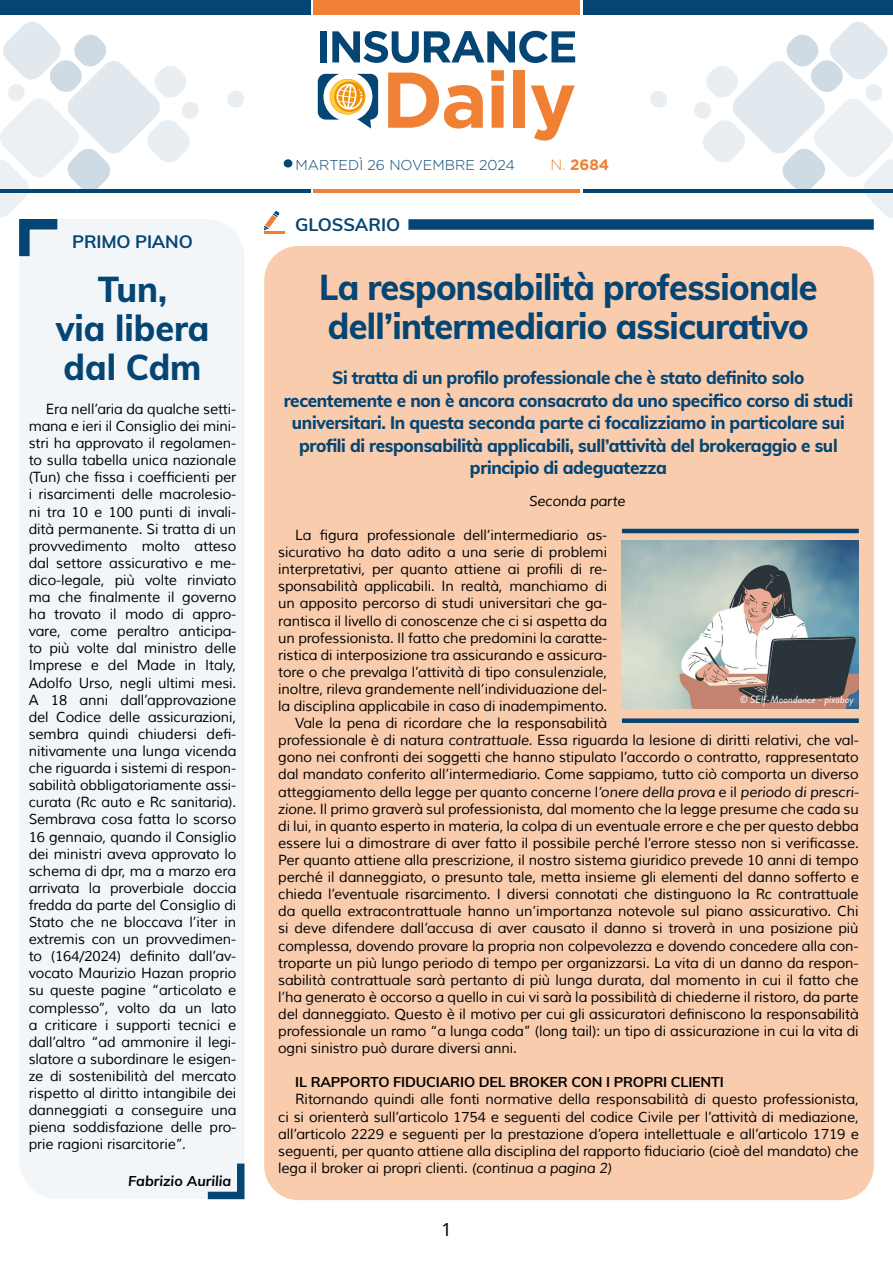
<style>
.page{position:relative;width:893px;height:1263px;background:#fff}
.page>*{position:absolute;margin:0;border:0;box-sizing:border-box;transform-origin:0 0}
.t1{font:800 36px/39px "Muli";letter-spacing:-.02em;color:#054573;scale:.95 1}
.t2{font:800 36px/39px "Muli";color:#054573;text-align:center;scale:.95 1}
.t3{font:800 18px/22.5px "Muli";letter-spacing:-.02em;color:#054573;text-align:center;scale:.95 1}
.t4{font:700 18px "Muli";letter-spacing:-.01em;color:#054573}
.t5{font:18px "Noto Sans";color:#000}
.t6{font:700 15px "Gotham";color:#f08033}
.t7{font:14.25px/17.1px "Muli";letter-spacing:-.01em;color:#000;text-align:justify}
.t8{font:700 14.25px "Muli";letter-spacing:-.01em;color:#000}
.t9{font:300 14.25px "Gotham";color:#054573}
.t10{font:italic 700 14.25px "Muli";color:#000}
.t11{font:italic 14.25px "Muli";letter-spacing:-.01em;color:#000}
.t12{font:italic 10.5px "Brandon Grotesque";color:#fff}
.s1{font-weight:300}
.s2{font-style:italic}
</style>
<div class="page">
<div style="left:0;top:0;width:310px;height:15px;background:#054573"></div>
<div style="left:313px;top:0;width:266px;height:15px;background:#f08033"></div>
<hr style="left:0;top:189px;width:310px;height:3px;background:#054573">
<hr style="left:313px;top:189px;width:266px;height:3px;background:#f08033">
<div style="left:284px;top:159px;width:8px;height:8px;background:#054573;border-radius:50%"></div>
<svg style="left:650px;top:91px;width:17px;height:17px"></svg>
<svg style="left:227px;top:91px;width:17px;height:17px"></svg>
<svg style="left:693px;top:22px;width:200px;height:196px"></svg>
<hr style="left:583px;top:189px;width:310px;height:3px;background:#054573">
<div style="left:583px;top:0;width:310px;height:15px;background:#054573"></div>
<svg style="left:318px;top:74px;width:60px;height:55px"></svg>
<svg style="left:388px;top:73px;width:95px;height:56px"></svg>
<svg style="left:491px;top:70px;width:13px;height:58px"></svg>
<div style="left:513px;top:70px;width:12px;height:58px;background:#f08034"></div>
<svg style="left:531px;top:85px;width:44px;height:56px"></svg>
<div style="left:320px;top:31px;width:6px;height:31px;background:#044574"></div>
<svg style="left:332px;top:31px;width:243px;height:32px"></svg>
<div style="left:20px;top:219px;width:224px;height:980px;background:#f3f6f8"></div>
<svg style="left:0;top:22px;width:199px;height:245px"></svg>
<svg style="left:200px;top:1156px;width:45px;height:44px"></svg>
<div style="left:264px;top:246px;width:610px;height:954px;background:#f9ccae;border-radius:34px"></div>
<svg style="left:264px;top:211px;width:15px;height:19px"></svg>
<hr style="left:264px;top:232px;width:21px;height:2px;background:#ef7f32">
<div style="left:408px;top:219px;width:466px;height:11px;background:#054573"></div>
<hr style="left:622px;top:529px;width:237px;height:4px;background:#054573">
<img style="left:622px;top:540px;width:237px;height:169px">
<div style="left:622px;top:718px;width:237px;height:5px;background:#054573"></div>
<p class="t4" style="left:72px;top:228px;width:122px">PRIMO PIANO</p>
<h1 class="t2" style="left:56px;top:268px;width:163px">Tun,<br>via libera dal Cdm</h1>
<p class="t7" style="left:29px;top:401px;width:209px;text-indent:17px">Era nell’aria da qualche setti&shy;mana e ieri il Consiglio dei mini&shy;stri ha approvato il regolamen&shy;to sulla tabella unica nazionale (Tun) che fissa i coefficienti per i risarcimenti delle macrolesio&shy;ni tra 10 e 100 punti di invali&shy;dità permanente. Si tratta di un provvedimento molto atteso dal settore assicurativo e me&shy;dico-legale, più volte rinviato ma che finalmente il governo ha trovato il modo di appro&shy;vare, come peraltro anticipa&shy;to più volte dal ministro delle Imprese e del Made in Italy, Adolfo Urso, negli ultimi mesi.<br>A 18 anni dall’approvazione del Codice delle assicurazioni, sembra quindi chiudersi defi&shy;nitivamente una lunga vicenda che riguarda i sistemi di respon&shy;sabilità obbligatoriamente assi&shy;curata (Rc auto e Rc sanitaria).<br>Sembrava cosa fatta lo scorso 16 gennaio, quando il Consiglio dei ministri aveva approvato lo schema di dpr, ma a marzo era arrivata la proverbiale doccia fredda da parte del Consiglio di Stato che ne bloccava l’iter in extremis con un provvedimen&shy;to (164/2024) definito dall’av&shy;vocato Maurizio Hazan proprio su queste pagine “articolato e complesso”, volto da un lato a criticare i supporti tecnici e dall’altro “ad ammonire il legi&shy;slatore a subordinare le esigen&shy;ze di sostenibilità del mercato rispetto al diritto intangibile dei danneggiati a conseguire una piena soddisfazione delle pro&shy;prie ragioni risarcitorie”.</p>
<p class="t10" style="left:128px;top:1170px;width:105px">Fabrizio Aurilia</p>
<p class="t9" style="left:296px;top:157px;width:221px">MARTEDÌ 26 NOVEMBRE 2024</p>
<p class="t6" style="left:550px;top:156px;width:60px"><span class="s1">N.</span> 2684</p>
<p class="t4" style="left:295px;top:211px;width:107px">GLOSSARIO</p>
<h1 class="t1" style="left:319px;top:266px;width:526px">La responsabilità professionale dell’intermediario assicurativo</h1>
<p class="t3" style="left:284px;top:366px;width:601px">Si tratta di un profilo professionale che è stato definito solo recentemente e non è ancora consacrato da uno specifico corso di studi universitari. In questa seconda parte ci focalizziamo in particolare sui profili di responsabilità applicabili, sull’attività del brokeraggio e sul principio di adeguatezza</p>
<p class="t11" style="left:529px;top:492px;width:98px">Seconda parte</p>
<p class="t7" style="left:295px;top:527px;width:314px">La figura professionale dell’intermediario as-</p>
<p class="t7" style="left:278px;top:544px;width:330px">sicurativo ha dato adito a una serie di problemi</p>
<p class="t7" style="left:278px;top:561px;width:331px">interpretativi, per quanto attiene ai profili di re-</p>
<p class="t7" style="left:278px;top:578px;width:331px">sponsabilità applicabili. In realtà, manchiamo di</p>
<p class="t7" style="left:278px;top:595px;width:330px">un apposito percorso di studi universitari che ga-</p>
<p class="t7" style="left:278px;top:612px;width:331px">rantisca il livello di conoscenze che ci si aspetta da</p>
<p class="t7" style="left:278px;top:629px;width:331px">un professionista. Il fatto che predomini la caratte-</p>
<p class="t7" style="left:278px;top:646px;width:331px">ristica di interposizione tra assicurando e assicura-</p>
<p class="t7" style="left:278px;top:664px;width:331px">tore o che prevalga l’attività di tipo consulenziale,</p>
<p class="t7" style="left:278px;top:681px;width:331px">inoltre, rileva grandemente nell’individuazione del-</p>
<p class="t7" style="left:278px;top:698px;width:331px">la disciplina applicabile in caso di inadempimento.</p>
<p class="t7" style="left:295px;top:715px;width:314px">Vale la pena di ricordare che la responsabilità</p>
<p class="t7" style="left:278px;top:732px;width:582px">professionale è di natura <span class="s2">contrattuale</span>. Essa riguarda la lesione di diritti relativi, che val-</p>
<p class="t7" style="left:278px;top:749px;width:582px">gono nei confronti dei soggetti che hanno stipulato l’accordo o contratto, rappresentato</p>
<p class="t7" style="left:278px;top:766px;width:582px">dal mandato conferito all’intermediario. Come sappiamo, tutto ciò comporta un diverso</p>
<p class="t7" style="left:278px;top:783px;width:582px">atteggiamento della legge per quanto concerne l<span class="s2">’onere della prova</span> e il <span class="s2">periodo di prescri-</span></p>
<p class="t7" style="left:278px;top:800px;width:582px"><span class="s2">zione</span>. Il primo graverà sul professionista, dal momento che la legge presume che cada su</p>
<p class="t7" style="left:278px;top:817px;width:582px">di lui, in quanto esperto in materia, la colpa di un eventuale errore e che per questo debba</p>
<p class="t7" style="left:278px;top:835px;width:582px">essere lui a dimostrare di aver fatto il possibile perché l’errore stesso non si verificasse.</p>
<p class="t7" style="left:278px;top:852px;width:582px">Per quanto attiene alla prescrizione, il nostro sistema giuridico prevede 10 anni di tempo</p>
<p class="t7" style="left:278px;top:869px;width:582px">perché il danneggiato, o presunto tale, metta insieme gli elementi del danno sofferto e</p>
<p class="t7" style="left:278px;top:886px;width:582px">chieda l’eventuale risarcimento. I diversi connotati che distinguono la Rc contrattuale</p>
<p class="t7" style="left:278px;top:903px;width:582px">da quella extracontrattuale hanno un’importanza notevole sul piano assicurativo. Chi</p>
<p class="t7" style="left:278px;top:920px;width:582px">si deve difendere dall’accusa di aver causato il danno si troverà in una posizione più</p>
<p class="t7" style="left:278px;top:937px;width:582px">complessa, dovendo provare la propria non colpevolezza e dovendo concedere alla con-</p>
<p class="t7" style="left:278px;top:954px;width:582px">troparte un più lungo periodo di tempo per organizzarsi. La vita di un danno da respon-</p>
<p class="t7" style="left:278px;top:971px;width:582px">sabilità contrattuale sarà pertanto di più lunga durata, dal momento in cui il fatto che</p>
<p class="t7" style="left:278px;top:988px;width:582px">l’ha generato è occorso a quello in cui vi sarà la possibilità di chiederne il ristoro, da parte</p>
<p class="t7" style="left:278px;top:1006px;width:582px">del danneggiato. Questo è il motivo per cui gli assicuratori definiscono la responsabilità</p>
<p class="t7" style="left:278px;top:1023px;width:582px">professionale un ramo “a lunga coda” (long tail): un tipo di assicurazione in cui la vita di</p>
<p class="t7" style="left:278px;top:1040px;width:240px">ogni sinistro può durare diversi anni.</p>
<p class="t8" style="left:295px;top:1072px;width:430px">IL RAPPORTO FIDUCIARIO DEL BROKER CON I PROPRI CLIENTI</p>
<p class="t7" style="left:278px;top:1091px;width:582px;text-indent:17px">Ritornando quindi alle fonti normative della responsabilità di questo professionista, ci si orienterà sull’articolo 1754 e seguenti del codice Civile per l’attività di mediazione, all’articolo 2229 e seguenti per la prestazione d’opera intellettuale e all’articolo 1719 e seguenti, per quanto attiene alla disciplina del rapporto fiduciario (cioè del mandato) che lega il broker ai propri clienti. <span class="s2">(continua a pagina 2)</span></p>
<p class="t12" style="left:740px;top:692px;width:116px">© SElf-Moondance - pixabay</p>
<p class="t5" style="left:441px;top:1217px;width:12px">1</p>
</div>
